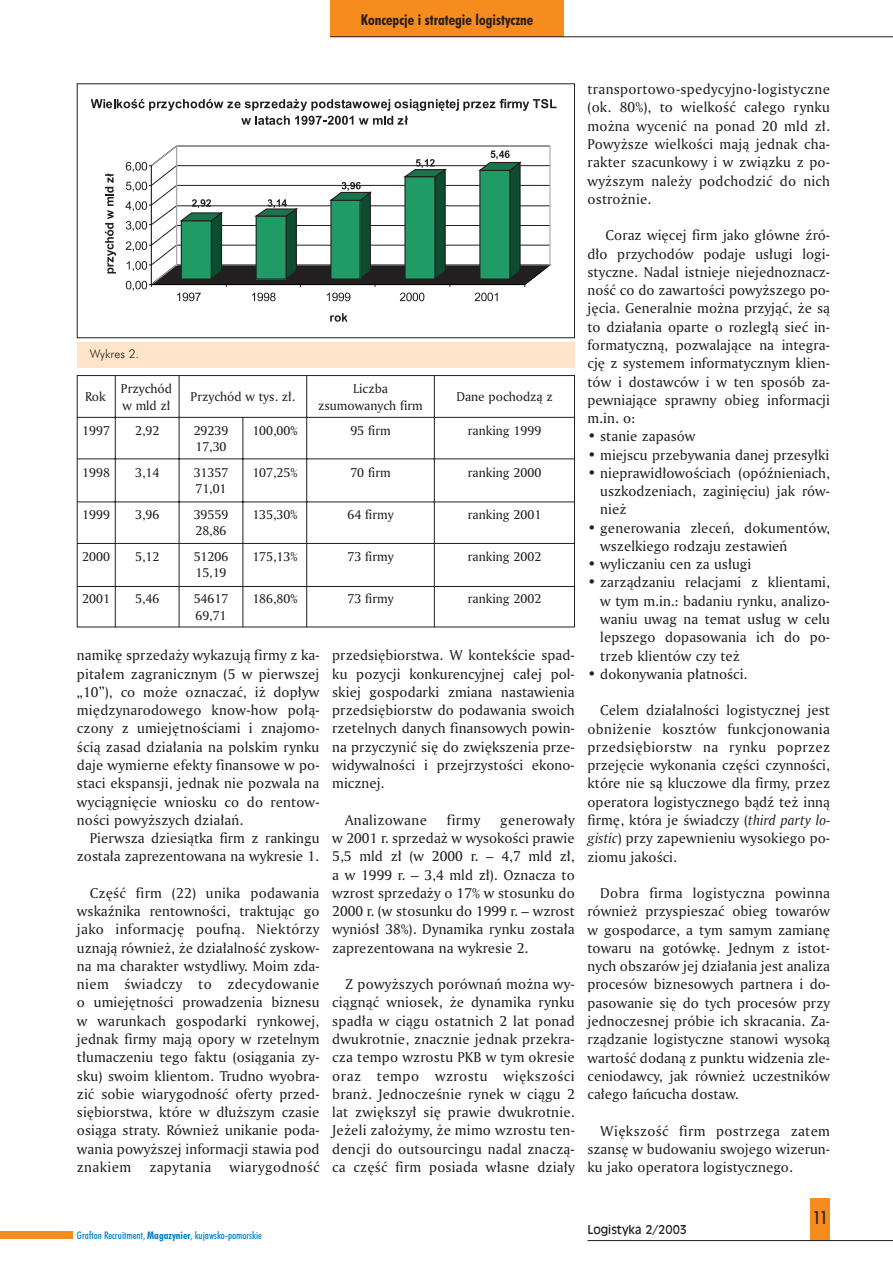
<style>
.page{position:relative;width:893px;height:1262px;background:#fff}
.page>*{position:absolute;margin:0;border:0;box-sizing:border-box;transform-origin:0 0}
.t1{font:500 condensed 18px "Futura PL";color:#231f20}
.t2{font:15px/18.3px "Amerigo PL Roman A";letter-spacing:.005em;color:#231f20;text-align:justify}
.t3{font:700 condensed 15px "Futura PL";color:#231f20}
.t4{font:15px "Amerigo PL Roman A";letter-spacing:.025em;color:#231f20}
.t5{font:13.5px/16.2px "Amerigo PL Roman A";color:#231f20}
.t6{font:12px "Incised 901 PL";color:#231f20}
.t7{font:300 12px "Futura PL";color:#231f20}
.t8{font:500 condensed 10.5px "Futura PL";color:#007dc5}
.s1{font-family:"Amerigo PL Italic A"}
.s2{font-weight:700}
</style>
<div class="page">
<div style="left:810px;top:1198px;width:20px;height:42px;background:#f68b1e"></div>
<div style="left:330px;top:0;width:234px;height:37px;background:#f68b1e"></div>
<hr style="left:330px;top:36px;width:562px;height:1px;background:#231f20">
<hr style="left:587px;top:1240px;width:305px;height:1px;background:#231f20">
<div style="left:0;top:1231px;width:73px;height:7px;background:#f68b1e"></div>
<div style="left:77px;top:84px;width:497px;height:254px;border:1px solid #231f20"></div>
<svg style="left:105px;top:173px;width:11px;height:100px"></svg>
<svg style="left:125px;top:145px;width:425px;height:156px"></svg>
<svg style="left:330px;top:313px;width:17px;height:9px"></svg>
<svg style="left:91px;top:99px;width:465px;height:26px"></svg>
<div style="left:77px;top:375px;width:497px;height:252px;border:1px solid #231f20"></div>
<hr style="left:434px;top:375px;width:1px;height:252px;background:#231f20">
<hr style="left:306px;top:375px;width:1px;height:252px;background:#231f20">
<hr style="left:115px;top:375px;width:1px;height:252px;background:#231f20">
<hr style="left:179px;top:375px;width:1px;height:252px;background:#231f20">
<hr style="left:243px;top:417px;width:1px;height:210px;background:#231f20">
<hr style="left:77px;top:417px;width:497px;height:1px;background:#231f20">
<hr style="left:77px;top:458px;width:497px;height:1px;background:#231f20">
<hr style="left:77px;top:501px;width:497px;height:1px;background:#231f20">
<hr style="left:77px;top:543px;width:497px;height:1px;background:#231f20">
<hr style="left:77px;top:586px;width:497px;height:1px;background:#231f20">
<div style="left:77px;top:342px;width:497px;height:26px;background:#ffe4ca"></div>
<p class="t3" style="left:361px;top:14px;width:174px">Koncepcje i strategie logistyczne</p>
<p class="t7" style="left:90px;top:350px;width:51px">Wykres 2.</p>
<p class="t5" style="left:85px;top:390px;width:22px">Rok</p>
<p class="t5" style="left:121px;top:382px;width:52px">Przychód w mld z∏</p>
<p class="t5" style="left:191px;top:390px;width:106px">Przychód w tys. z∏.</p>
<p class="t5" style="left:318px;top:382px;width:106px;text-align:center">Liczba zsumowanych firm</p>
<p class="t5" style="left:456px;top:390px;width:98px">Dane pochodzà z</p>
<p class="t5" style="left:82px;top:424px;width:29px">1997</p>
<p class="t5" style="left:135px;top:424px;width:26px">2,92</p>
<p class="t5" style="left:194px;top:424px;width:36px">29239</p>
<p class="t5" style="left:252px;top:424px;width:46px">100,00%</p>
<p class="t5" style="left:350px;top:424px;width:42px">95 firm</p>
<p class="t5" style="left:468px;top:424px;width:75px">ranking 1999</p>
<p class="t5" style="left:195px;top:440px;width:33px">17,30</p>
<p class="t5" style="left:82px;top:466px;width:29px">1998</p>
<p class="t5" style="left:135px;top:466px;width:26px">3,14</p>
<p class="t5" style="left:194px;top:466px;width:36px">31357</p>
<p class="t5" style="left:252px;top:466px;width:46px">107,25%</p>
<p class="t5" style="left:350px;top:466px;width:42px">70 firm</p>
<p class="t5" style="left:468px;top:466px;width:75px">ranking 2000</p>
<p class="t5" style="left:195px;top:482px;width:33px">71,01</p>
<p class="t5" style="left:82px;top:508px;width:29px">1999</p>
<p class="t5" style="left:135px;top:508px;width:26px">3,96</p>
<p class="t5" style="left:194px;top:508px;width:36px">39559</p>
<p class="t5" style="left:252px;top:508px;width:46px">135,30%</p>
<p class="t5" style="left:347px;top:508px;width:48px">64 firmy</p>
<p class="t5" style="left:468px;top:508px;width:75px">ranking 2001</p>
<p class="t5" style="left:195px;top:524px;width:33px">28,86</p>
<p class="t5" style="left:82px;top:550px;width:29px">2000</p>
<p class="t5" style="left:135px;top:550px;width:26px">5,12</p>
<p class="t5" style="left:194px;top:550px;width:36px">51206</p>
<p class="t5" style="left:252px;top:550px;width:46px">175,13%</p>
<p class="t5" style="left:347px;top:550px;width:48px">73 firmy</p>
<p class="t5" style="left:468px;top:550px;width:75px">ranking 2002</p>
<p class="t5" style="left:195px;top:566px;width:33px">15,19</p>
<p class="t5" style="left:82px;top:592px;width:29px">2001</p>
<p class="t5" style="left:135px;top:592px;width:26px">5,46</p>
<p class="t5" style="left:194px;top:592px;width:36px">54617</p>
<p class="t5" style="left:252px;top:592px;width:46px">186,80%</p>
<p class="t5" style="left:347px;top:592px;width:48px">73 firmy</p>
<p class="t5" style="left:468px;top:592px;width:75px">ranking 2002</p>
<p class="t5" style="left:195px;top:608px;width:33px">69,71</p>
<p class="t2" style="left:77px;top:647px;width:244px">namik´ sprzeda˝y wykazujà firmy z ka&shy;pita∏em zagranicznym (5 w pierwszej „10”), co mo˝e oznaczaç, i˝ dop∏yw mi´dzynarodowego know-how po∏à&shy;czony z umiej´tnoÊciami i znajomo-Êcià zasad dzia∏ania na polskim rynku daje wymierne efekty finansowe w po&shy;staci ekspansji, jednak nie pozwala na wyciàgni´cie wniosku co do rentow&shy;noÊci powy˝szych dzia∏aƒ.</p>
<p class="t2" style="left:77px;top:830px;width:244px;text-align:right">Pierwsza dziesiàtka firm z rankingu zosta∏a zaprezentowana na wykresie 1.</p>
<p class="t2" style="left:77px;top:885px;width:244px;text-indent:13px">Cz´Êç firm (22) unika podawania wskaênika rentownoÊci, traktujàc go jako informacj´ poufnà. Niektórzy uznajà równie˝, ˝e dzia∏alnoÊç zyskow&shy;na ma charakter wstydliwy. Moim zda&shy;niem Êwiadczy to zdecydowanie o umiej´tnoÊci prowadzenia biznesu w warunkach gospodarki rynkowej, jednak firmy majà opory w rzetelnym t∏umaczeniu tego faktu (osiàgania zy&shy;sku) swoim klientom. Trudno wyobra&shy;ziç sobie wiarygodnoÊç oferty przed&shy;si´biorstwa, które w d∏u˝szym czasie osiàga straty. Równie˝ unikanie poda&shy;wania powy˝szej informacji stawia pod znakiem zapytania wiarygodnoÊç</p>
<p class="t2" style="left:332px;top:647px;width:244px">przedsi´biorstwa. W kontekÊcie spad&shy;ku pozycji konkurencyjnej ca∏ej pol&shy;skiej gospodarki zmiana nastawienia przedsi´biorstw do podawania swoich rzetelnych danych finansowych powin&shy;na przyczyniç si´ do zwi´kszenia prze&shy;widywalnoÊci i przejrzystoÊci ekono&shy;micznej.</p>
<p class="t4" style="left:345px;top:814px;width:83px">Analizowane</p>
<p class="t2" style="left:447px;top:812px;width:35px">firmy</p>
<p class="t2" style="left:332px;top:812px;width:244px;text-indent:168px">generowa∏y w 2001 r. sprzeda˝ w wysokoÊci prawie 5,5 mld z∏ (w 2000 r. – 4,7 mld z∏, a w 1999 r. – 3,4 mld z∏). Oznacza to wzrost sprzeda˝y o 17% w stosunku do 2000 r. (w stosunku do 1999 r. – wzrost wyniós∏ 38%). Dynamika rynku zosta∏a zaprezentowana na wykresie 2.</p>
<p class="t2" style="left:332px;top:976px;width:244px;text-indent:13px">Z powy˝szych porównaƒ mo˝na wy&shy;ciàgnàç wniosek, ˝e dynamika rynku spad∏a w ciàgu ostatnich 2 lat ponad dwukrotnie, znacznie jednak przekra&shy;cza tempo wzrostu PKB w tym okresie oraz tempo wzrostu wi´kszoÊci bran˝. JednoczeÊnie rynek w ciàgu 2 lat zwi´kszy∏ si´ prawie dwukrotnie.<br>Je˝eli za∏o˝ymy, ˝e mimo wzrostu ten&shy;dencji do outsourcingu nadal znaczà&shy;ca cz´Êç firm posiada w∏asne dzia∏y</p>
<p class="t2" style="left:587px;top:81px;width:244px">transportowo-spedycyjno-logistyczne (ok. 80%), to wielkoÊç ca∏ego rynku mo˝na wyceniç na ponad 20 mld z∏.<br>Powy˝sze wielkoÊci majà jednak cha&shy;rakter szacunkowy i w zwiàzku z po&shy;wy˝szym nale˝y podchodziç do nich ostro˝nie.</p>
<p class="t2" style="left:587px;top:228px;width:244px;text-indent:18px">Coraz wi´cej firm jako g∏ówne êró&shy;d∏o przychodów podaje us∏ugi logi&shy;styczne. Nadal istnieje niejednoznacz&shy;noÊç co do zawartoÊci powy˝szego po&shy;j´cia. Generalnie mo˝na przyjàç, ˝e sà to dzia∏ania oparte o rozleg∏à sieç in&shy;formatycznà, pozwalajàce na integra&shy;cj´ z systemem informatycznym klien&shy;tów i dostawców i w ten sposób za&shy;pewniajàce sprawny obieg informacji m.in. o:</p>
<p class="t2" style="left:587px;top:428px;width:109px">• stanie zapasów</p>
<p class="t2" style="left:587px;top:447px;width:243px">• miejscu przebywania danej przesy∏ki</p>
<p class="t2" style="left:600px;top:465px;width:231px;text-indent:-13px">• nieprawid∏owoÊciach (opóênieniach, uszkodzeniach, zagini´ciu) jak rów&shy;nie˝</p>
<p class="t2" style="left:600px;top:520px;width:231px;text-indent:-13px">• generowania zleceƒ, dokumentów, wszelkiego rodzaju zestawieƒ</p>
<p class="t2" style="left:587px;top:556px;width:165px">• wyliczaniu cen za us∏ugi</p>
<p class="t2" style="left:600px;top:575px;width:231px;text-indent:-13px">• zarzàdzaniu relacjami z klientami, w tym m.in.: badaniu rynku, analizo&shy;waniu uwag na temat us∏ug w celu lepszego dopasowania ich do po&shy;trzeb klientów czy te˝</p>
<p class="t2" style="left:587px;top:666px;width:161px">• dokonywania p∏atnoÊci.</p>
<p class="t2" style="left:587px;top:702px;width:244px;text-indent:13px">Celem dzia∏alnoÊci logistycznej jest obni˝enie kosztów funkcjonowania przedsi´biorstw na rynku poprzez przej´cie wykonania cz´Êci czynnoÊci, które nie sà kluczowe dla firmy, przez operatora logistycznego bàdê te˝ innà firm´, która je Êwiadczy (<span class="s1">third party lo&shy;gistic</span>) przy zapewnieniu wysokiego po&shy;ziomu jakoÊci.</p>
<p class="t2" style="left:587px;top:885px;width:244px;text-indent:13px">Dobra firma logistyczna powinna równie˝ przyspieszaç obieg towarów w gospodarce, a tym samym zamian´ towaru na gotówk´. Jednym z istot&shy;nych obszarów jej dzia∏ania jest analiza procesów biznesowych partnera i do&shy;pasowanie si´ do tych procesów przy jednoczesnej próbie ich skracania. Za&shy;rzàdzanie logistyczne stanowi wysokà wartoÊç dodanà z punktu widzenia zle&shy;ceniodawcy, jak równie˝ uczestników ca∏ego ∏aƒcucha dostaw.</p>
<p class="t2" style="left:587px;top:1122px;width:244px;text-indent:13px">Wi´kszoÊç firm postrzega zatem szans´ w budowaniu swojego wizerun&shy;ku jako operatora logistycznego.</p>
<p class="t8" style="left:77px;top:1231px;width:187px">Grafton Recruitment, <span class="s2">Magazynier</span>, kujawsko-pomorskie</p>
<p class="t6" style="left:587px;top:1223px;width:101px">Logistyka 2/2003</p>
<p class="t1" style="left:813px;top:1211px;width:15px">11</p>
</div>
